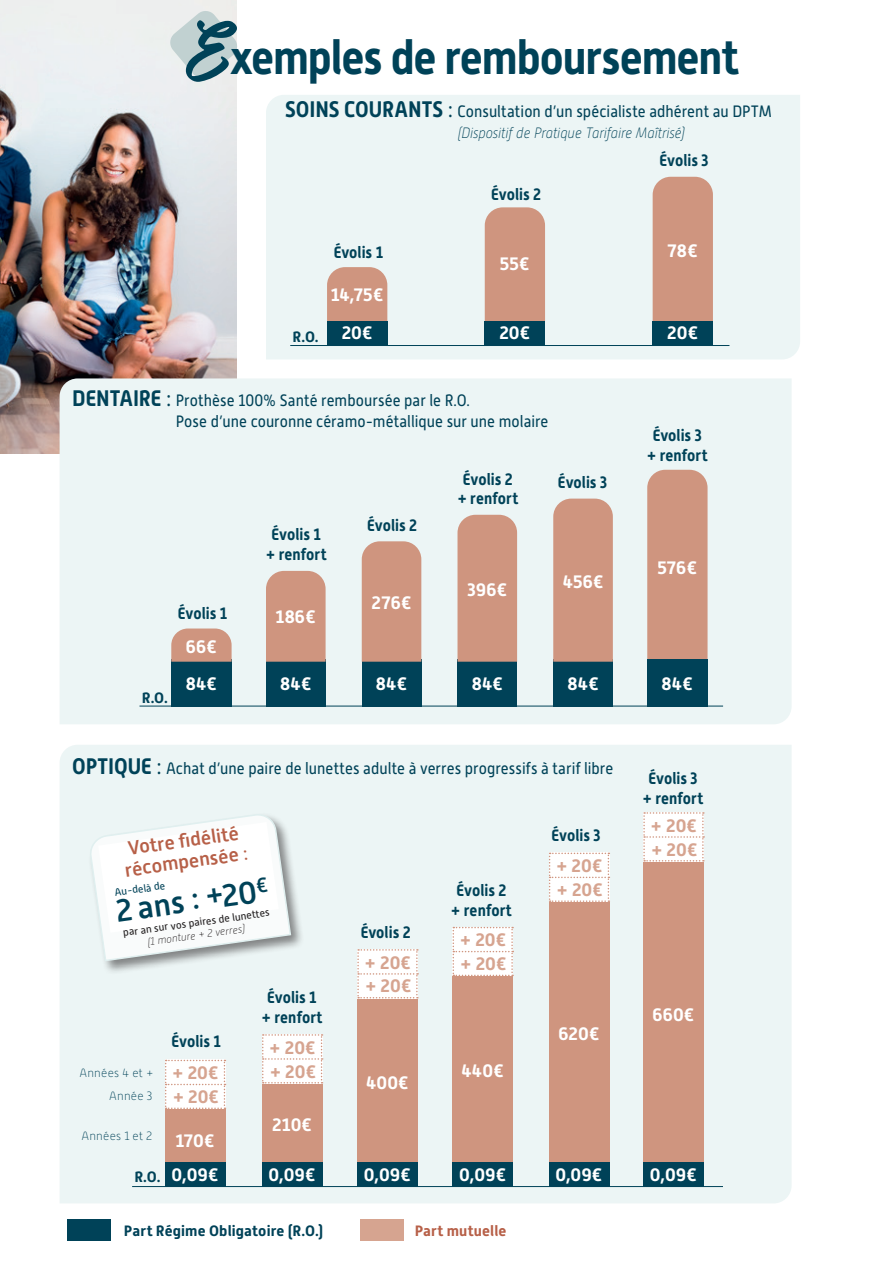
<style>
.page{position:relative;width:881px;height:1263px;background:#fff}
.page>*{position:absolute;margin:0;border:0;box-sizing:border-box;transform-origin:0 0}
.t1{font:700 48px "Alwyn New";letter-spacing:-.025em;color:#004258;scale:.91 1}
.t2{font:500 31.35px "Alwyn New";color:#004258}
.t3{font:500 19.5px/21px "Alwyn New";color:#b76048;text-align:center}
.t4{font:700 18px/37.7px "Alwyn New";letter-spacing:.005em;color:#fff;text-align:center}
.t5{font:700 18px "Alwyn New";color:#d6a490}
.t6{font:16.5px/21px "Alwyn New";color:#004258;scale:.91 1}
.t7{font:700 16.5px/19.5px "Alwyn New";letter-spacing:.005em;color:#004258;text-align:center;scale:.91 1}
.t8{font:italic 100 15px "Alwyn New";letter-spacing:-.005em;color:#004258;scale:.91 1}
.t9{font:700 15px "Alwyn New";letter-spacing:.01em;color:#004258}
.t10{font:700 15px "Alwyn New";letter-spacing:.01em;color:#b76048}
.t11{font:100 12px "Alwyn New";letter-spacing:.02em;color:#004258}
.t12{font:10.5px "Alwyn New";color:#231f20}
.t13{font:italic 100 10.5px "Alwyn New";color:#231f20}
.t14{font:10.5px "Alwyn New";color:#004258}
.s1{font-family:"Hanglatter";font-weight:400;font-size:64.5px}
.s2{font-weight:700;font-size:22.5px}
.s3{font-size:22.5px}
.s4{font-weight:400}
</style>
<div class="page">
<img style="left:0;top:0;width:236px;height:454px">
<div style="left:266px;top:95px;width:533px;height:264px;background:#ecf5f5"></div>
<svg style="left:169px;top:10px;width:68px;height:69px;background:#d2dcdc"></svg>
<div style="left:484px;top:207px;width:61px;height:114px;background:#cf957f"></div>
<div style="left:652px;top:177px;width:60px;height:144px;background:#cf957f"></div>
<div style="left:60px;top:378px;width:731px;height:346px;background:#ecf5f5"></div>
<div style="left:647px;top:470px;width:60px;height:189px;background:#cf957f"></div>
<div style="left:647px;top:659px;width:60px;height:47px;background:#004258"></div>
<div style="left:553px;top:659px;width:59px;height:47px;background:#004258"></div>
<div style="left:457px;top:659px;width:60px;height:47px;background:#004258"></div>
<div style="left:361px;top:659px;width:60px;height:47px;background:#004258"></div>
<div style="left:266px;top:659px;width:59px;height:47px;background:#004258"></div>
<div style="left:171px;top:659px;width:60px;height:47px;background:#004258"></div>
<div style="left:553px;top:499px;width:59px;height:163px;background:#cf957f"></div>
<div style="left:457px;top:515px;width:60px;height:147px;background:#cf957f"></div>
<div style="left:361px;top:541px;width:60px;height:121px;background:#cf957f"></div>
<div style="left:266px;top:571px;width:59px;height:91px;background:#cf957f"></div>
<svg style="left:171px;top:628px;width:60px;height:34px;background:#cf9b87"></svg>
<div style="left:327px;top:267px;width:60px;height:54px;background:#cf957f"></div>
<div style="left:327px;top:321px;width:60px;height:24px;background:#004258"></div>
<div style="left:484px;top:321px;width:61px;height:24px;background:#004258"></div>
<div style="left:652px;top:321px;width:60px;height:24px;background:#004258"></div>
<div style="left:60px;top:745px;width:731px;height:458px;background:#ecf5f5"></div>
<div style="left:262px;top:1083px;width:60px;height:80px;background:#cf957f"></div>
<div style="left:357px;top:992px;width:60px;height:171px;background:#cf957f"></div>
<div style="left:452px;top:975px;width:60px;height:188px;background:#cf957f"></div>
<div style="left:548px;top:901px;width:61px;height:262px;background:#cf957f"></div>
<div style="left:643px;top:861px;width:60px;height:302px;background:#cf957f"></div>
<svg style="left:262px;top:1034px;width:60px;height:49px"></svg>
<svg style="left:357px;top:949px;width:60px;height:49px"></svg>
<svg style="left:452px;top:927px;width:61px;height:49px"></svg>
<svg style="left:548px;top:853px;width:61px;height:49px"></svg>
<svg style="left:643px;top:812px;width:60px;height:49px"></svg>
<div style="left:165px;top:1109px;width:60px;height:54px;background:#cf957f"></div>
<svg style="left:165px;top:1060px;width:60px;height:49px"></svg>
<div style="left:165px;top:1162px;width:60px;height:25px;background:#004258"></div>
<div style="left:262px;top:1162px;width:60px;height:25px;background:#004258"></div>
<div style="left:357px;top:1162px;width:60px;height:25px;background:#004258"></div>
<div style="left:452px;top:1162px;width:60px;height:25px;background:#004258"></div>
<div style="left:548px;top:1162px;width:61px;height:25px;background:#004258"></div>
<div style="left:643px;top:1162px;width:60px;height:25px;background:#004258"></div>
<div style="left:88px;top:812px;width:217px;height:163px;background:#231f20;opacity:.75"></div>
<div style="left:67px;top:1219px;width:44px;height:22px;background:#004258"></div>
<div style="left:359px;top:1219px;width:44px;height:22px;background:#d6a490"></div>
<hr style="left:290px;top:345px;width:439px;height:1px;background:#004258">
<hr style="left:139px;top:706px;width:583px;height:1px;background:#004258">
<hr style="left:132px;top:1186px;width:590px;height:1px;background:#004258">
<svg style="left:89px;top:814px;width:203px;height:148px"></svg>
<h1 class="t1" style="left:185px;top:30px;width:610px"><span class="s1">E</span>xemples de remboursement</h1>
<p class="t6" style="left:285px;top:101px;width:536px"><span class="s2">SOINS COURANTS</span> <span class="s3">:</span> Consultation d’un spécialiste adhérent au DPTM</p>
<p class="t8" style="left:457px;top:125px;width:251px">(Dispositif de Pratique Tarifaire Maîtrisé)</p>
<p class="t7" style="left:491px;top:185px;width:56px">Évolis 2</p>
<p class="t7" style="left:659px;top:151px;width:55px">Évolis 3</p>
<p class="t9" style="left:292px;top:329px;width:28px">R.O.</p>
<p class="t7" style="left:333px;top:243px;width:56px">Évolis 1</p>
<p class="t4" style="left:667px;top:232px;width:31px">78€</p>
<p class="t4" style="left:499px;top:245px;width:31px">55€</p>
<p class="t4" style="left:330px;top:276px;width:54px">14,75€<br>20€</p>
<p class="t4" style="left:499px;top:314px;width:32px">20€</p>
<p class="t4" style="left:667px;top:314px;width:32px">20€</p>
<p class="t6" style="left:176px;top:389px;width:411px;text-indent:-103px"><span class="s2">DENTAIRE</span> <span class="s3">:</span> Prothèse 100% Santé remboursée par le R.O.<br>Pose d’une couronne céramo-métallique sur une molaire</p>
<p class="t7" style="left:178px;top:603px;width:56px">Évolis 1</p>
<p class="t4" style="left:186px;top:628px;width:32px">66€</p>
<p class="t7" style="left:266px;top:525px;width:68px">Évolis 1 + renfort</p>
<p class="t4" style="left:275px;top:598px;width:42px">186€</p>
<p class="t7" style="left:367px;top:515px;width:56px">Évolis 2</p>
<p class="t4" style="left:371px;top:584px;width:41px">276€</p>
<p class="t7" style="left:462px;top:469px;width:56px">Évolis 2</p>
<p class="t7" style="left:557px;top:473px;width:55px">Évolis 3</p>
<p class="t7" style="left:457px;top:489px;width:68px">+ renfort</p>
<p class="t4" style="left:467px;top:571px;width:41px">396€</p>
<p class="t4" style="left:562px;top:563px;width:42px">456€</p>
<p class="t7" style="left:646px;top:426px;width:68px">Évolis 3 + renfort</p>
<p class="t4" style="left:657px;top:549px;width:41px">576€</p>
<p class="t9" style="left:142px;top:689px;width:28px">R.O.</p>
<p class="t4" style="left:186px;top:664px;width:33px">84€</p>
<p class="t4" style="left:280px;top:664px;width:33px">84€</p>
<p class="t4" style="left:376px;top:664px;width:33px">84€</p>
<p class="t4" style="left:471px;top:664px;width:33px">84€</p>
<p class="t4" style="left:567px;top:664px;width:33px">84€</p>
<p class="t4" style="left:661px;top:664px;width:33px">84€</p>
<p class="t6" style="left:72px;top:758px;width:596px"><span class="s2">OPTIQUE</span> <span class="s3">:</span> Achat d’une paire de lunettes adulte à verres progressifs à tarif libre</p>
<p class="t3" style="left:120px;top:839px;width:125px;rotate:-8deg">Votre fi délité récompensée <span class="s4">:</span></p>
<p class="t14" style="left:114px;top:886px;width:52px;rotate:-8deg">Au-delà de</p>
<h2 class="t2" style="left:113px;top:893px;width:155px;rotate:-8deg">2 ans 20<sup>€</sup></h2>
<p class="t12" style="left:122px;top:927px;width:149px;rotate:-8deg">par an sur vos paires de lunettes</p>
<p class="t13" style="left:146px;top:936px;width:100px;rotate:-8deg">(1 monture + 2 verres)</p>
<p class="t7" style="left:261px;top:988px;width:68px">Évolis 1 + renfort</p>
<p class="t7" style="left:171px;top:1031px;width:56px">Évolis 1</p>
<p class="t5" style="left:269px;top:1037px;width:48px">+ 20€</p>
<p class="t11" style="left:79px;top:1066px;width:76px">Années 4 et +</p>
<p class="t5" style="left:172px;top:1062px;width:48px">+ 20€</p>
<p class="t5" style="left:269px;top:1061px;width:48px">+ 20€</p>
<p class="t11" style="left:109px;top:1090px;width:45px">Année 3</p>
<p class="t5" style="left:173px;top:1086px;width:48px">+ 20€</p>
<p class="t11" style="left:81px;top:1130px;width:73px">Années 1 et 2</p>
<p class="t4" style="left:175px;top:1122px;width:40px">170€</p>
<p class="t4" style="left:272px;top:1106px;width:41px">210€</p>
<p class="t7" style="left:360px;top:922px;width:56px">Évolis 2</p>
<p class="t5" style="left:364px;top:952px;width:48px">+ 20€</p>
<p class="t5" style="left:365px;top:976px;width:48px">+ 20€</p>
<p class="t4" style="left:366px;top:1063px;width:44px">400€</p>
<p class="t7" style="left:451px;top:881px;width:68px">Évolis 2 + renfort</p>
<p class="t5" style="left:459px;top:930px;width:48px">+ 20€</p>
<p class="t5" style="left:460px;top:953px;width:48px">+ 20€</p>
<p class="t4" style="left:461px;top:1051px;width:44px">440€</p>
<p class="t7" style="left:551px;top:826px;width:55px">Évolis 3</p>
<p class="t5" style="left:556px;top:855px;width:48px">+ 20€</p>
<p class="t5" style="left:556px;top:879px;width:48px">+ 20€</p>
<p class="t4" style="left:558px;top:1015px;width:42px">620€</p>
<p class="t7" style="left:642px;top:769px;width:68px">Évolis 3 + renfort</p>
<p class="t5" style="left:650px;top:815px;width:48px">+ 20€</p>
<p class="t5" style="left:650px;top:839px;width:48px">+ 20€</p>
<p class="t4" style="left:652px;top:995px;width:43px">660€</p>
<p class="t9" style="left:134px;top:1168px;width:28px">R.O.</p>
<p class="t4" style="left:171px;top:1156px;width:48px">0,09€</p>
<p class="t4" style="left:268px;top:1156px;width:48px">0,09€</p>
<p class="t4" style="left:364px;top:1156px;width:48px">0,09€</p>
<p class="t4" style="left:459px;top:1156px;width:48px">0,09€</p>
<p class="t4" style="left:555px;top:1156px;width:48px">0,09€</p>
<p class="t4" style="left:649px;top:1156px;width:48px">0,09€</p>
<p class="t9" style="left:124px;top:1222px;width:201px">Part Régime Obligatoire (R.O.)</p>
<p class="t10" style="left:414px;top:1222px;width:93px">Part mutuelle</p>
</div>
